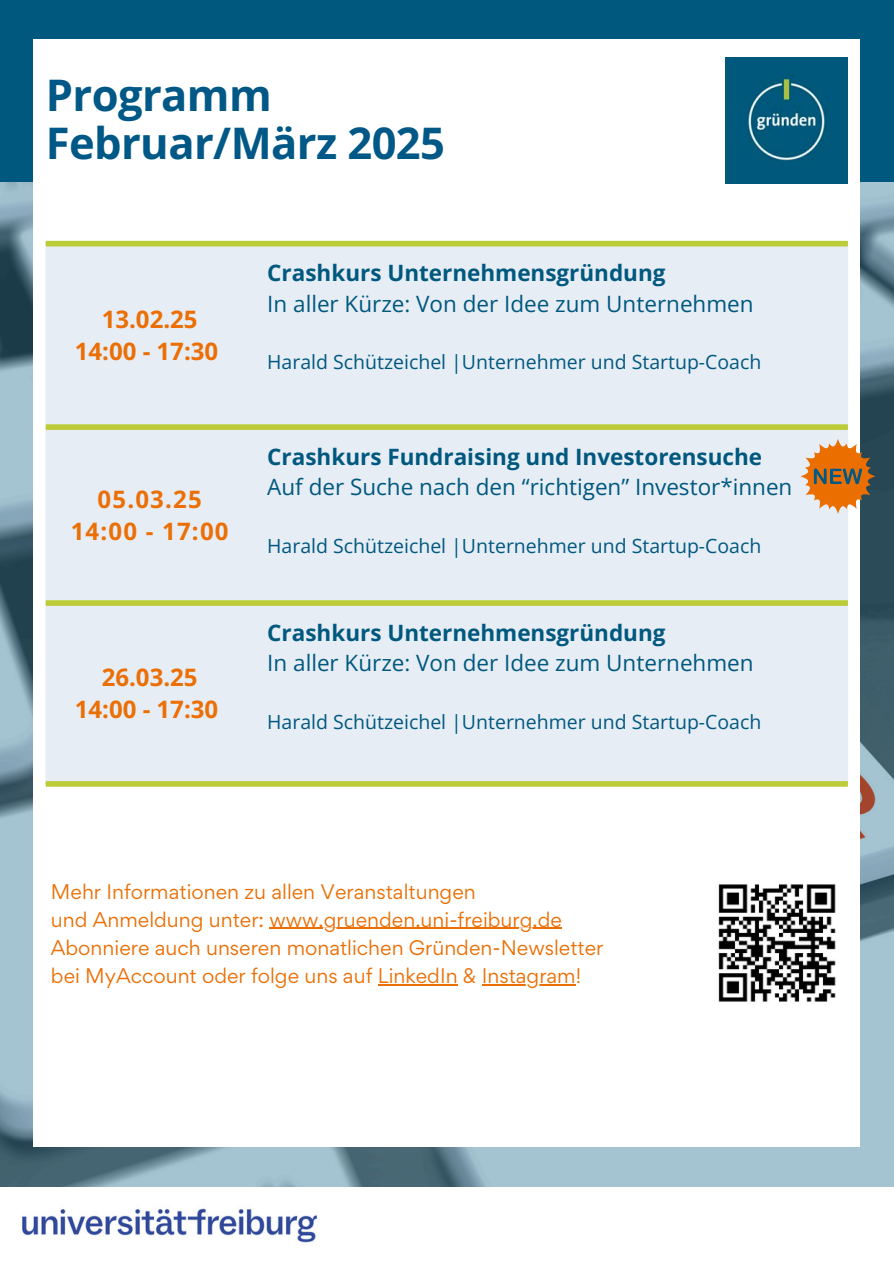
<style>
.page{position:relative;width:894px;height:1264px;background:#fff}
.page>*{position:absolute;margin:0;border:0;box-sizing:border-box;transform-origin:0 0}
.t1{font:700 43.5px/48.3px "Open Sans";letter-spacing:-.015em;color:#005886}
.t2{font:700 24px "Open Sans";color:#eb6f05}
.t3{font:22.5px "Open Sans";color:#00587e}
.t4{font:700 22.5px "Open Sans";color:#00587e}
.t5{font:19.5px "Open Sans";color:#00587e}
.t6{font:18.9px "Gordita";color:#eb6f05}
</style>
<div class="page">
<div style="left:0;top:0;width:893px;height:1263px;background:#00587e"></div>
<img style="left:0;top:183px;width:893px;height:1004px">
<div style="left:34px;top:40px;width:825px;height:1106px;background:#fff"></div>
<div style="left:46px;top:246px;width:801px;height:535px;background:#e6edf5"></div>
<div style="left:46px;top:241px;width:801px;height:5px;background:#bccc36"></div>
<div style="left:46px;top:424px;width:801px;height:6px;background:#bccc36"></div>
<div style="left:46px;top:600px;width:801px;height:6px;background:#bccc36"></div>
<div style="left:46px;top:781px;width:801px;height:5px;background:#bccc36"></div>
<div style="left:0;top:1187px;width:893px;height:76px;background:#fff"></div>
<img style="left:22px;top:1208px;width:295px;height:35px">
<img style="left:725px;top:57px;width:122px;height:126px">
<img style="left:718px;top:884px;width:118px;height:118px">
<svg style="left:800px;top:439px;width:75px;height:75px;background:#bf8c5a"></svg>
<hr style="left:269px;top:927px;width:292px;height:2px;background:#eb6f05">
<hr style="left:377px;top:984px;width:80px;height:1px;background:#eb6f05">
<hr style="left:481px;top:984px;width:94px;height:1px;background:#eb6f05">
<p class="t1" style="left:46px;top:70px;width:401px">Programm<br>Februar/März 2025</p>
<h1 class="t2" style="left:102px;top:302px;width:97px">13.02.25</h1>
<p class="t2" style="left:75px;top:334px;width:145px">14:00 - 17:30</p>
<p class="t2" style="left:97px;top:482px;width:106px">05.03.25</p>
<p class="t2" style="left:71px;top:514px;width:159px">14:00 - 17:00</p>
<p class="t2" style="left:102px;top:660px;width:97px">26.03.25</p>
<p class="t2" style="left:75px;top:692px;width:145px">14:00 - 17:30</p>
<p class="t4" style="left:267px;top:257px;width:399px">Crashkurs Unternehmensgründung</p>
<p class="t3" style="left:267px;top:288px;width:487px">In aller Kürze: Von der Idee zum Unternehmen</p>
<p class="t5" style="left:267px;top:348px;width:495px">Harald Schützeichel |Unternehmer und Startup-Coach</p>
<p class="t4" style="left:267px;top:441px;width:496px">Crashkurs Fundraising und Investorensuche</p>
<p class="t3" style="left:267px;top:471px;width:526px">Auf der Suche nach den “richtigen” Investor*innen</p>
<p class="t5" style="left:267px;top:532px;width:495px">Harald Schützeichel |Unternehmer und Startup-Coach</p>
<p class="t4" style="left:267px;top:616px;width:399px">Crashkurs Unternehmensgründung</p>
<p class="t3" style="left:267px;top:647px;width:487px">In aller Kürze: Von der Idee zum Unternehmen</p>
<p class="t5" style="left:267px;top:707px;width:495px">Harald Schützeichel |Unternehmer und Startup-Coach</p>
<p class="t6" style="left:51px;top:878px;width:426px">Mehr Informationen zu allen Veranstaltungen</p>
<p class="t6" style="left:51px;top:906px;width:512px">und Anmeldung unter: www.gruenden.uni-freiburg.de</p>
<p class="t6" style="left:51px;top:934px;width:554px">Abonniere auch unseren monatlichen Gründen-Newsletter</p>
<p class="t6" style="left:51px;top:962px;width:531px">bei MyAccount oder folge uns auf LinkedIn &amp; Instagram!</p>
</div>
